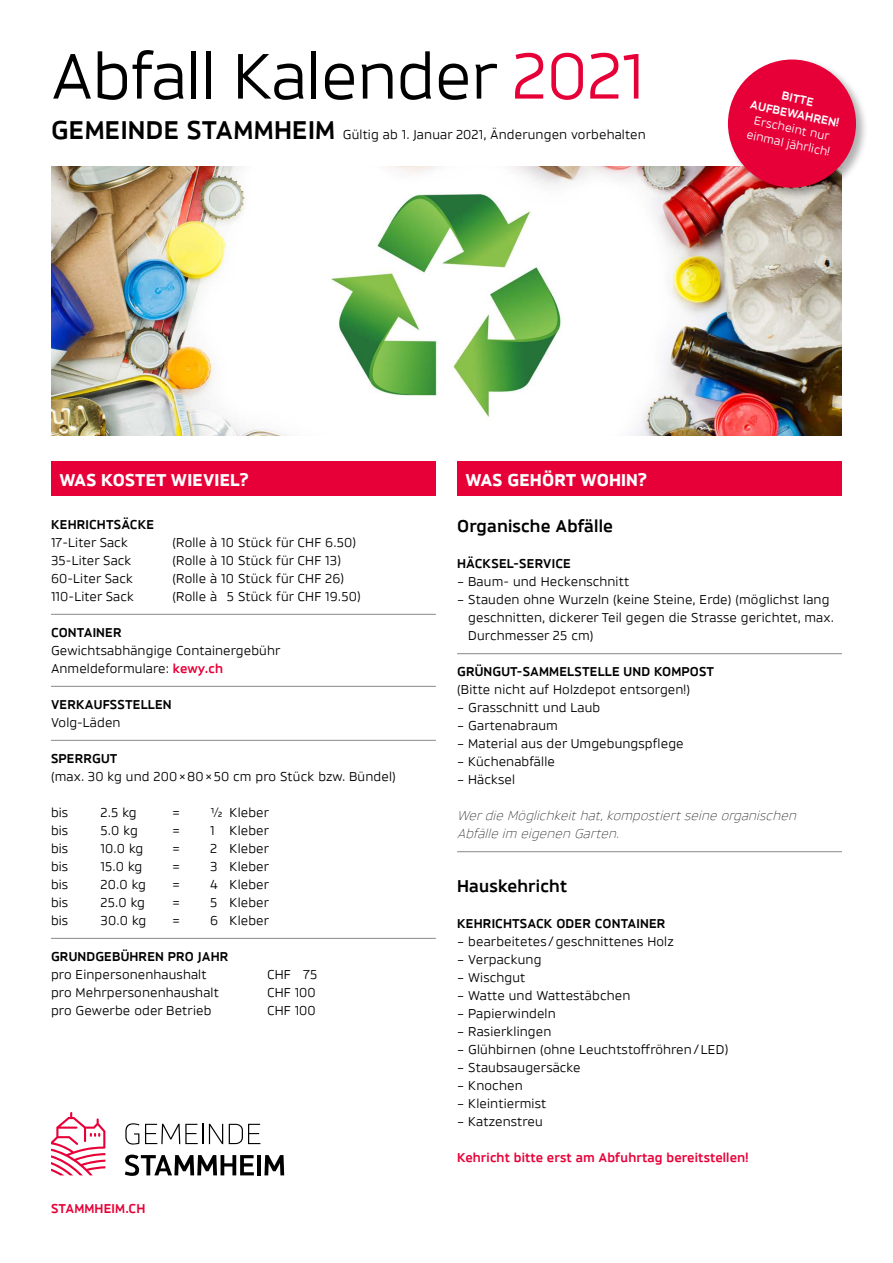
<style>
.page{position:relative;width:893px;height:1263px;background:#fff}
.page>*{position:absolute;margin:0;border:0;box-sizing:border-box;transform-origin:0 0}
.t1{font:67.5px "Brokman";letter-spacing:-.01em;color:#000}
.t2{font:800 18px "Brokman";letter-spacing:.01em;color:#fff}
.t3{font:700 18px "Brokman";letter-spacing:.01em;color:#000}
.t4{font:13.5px/18px "Brokman";letter-spacing:.01em;color:#000}
.t5{font:700 13.5px "Brokman";letter-spacing:.01em;color:#000}
.t6{font:italic 300 13.5px/18px "Brokman";color:#000}
.t7{font:700 13.5px "Brokman";letter-spacing:.01em;color:#e70038}
.t8{font:12.45px/15.1px "Brokman";color:#fff;text-align:center}
.t9{font:700 12.45px/15.1px "Brokman";color:#fff;text-align:center}
.s1{color:#e70038}
.s2{font-weight:700;font-size:27px}
.s3{font-weight:700;color:#e70038}
</style>
<div class="page">
<div style="left:51px;top:461px;width:385px;height:35px;background:#e70038"></div>
<div style="left:457px;top:461px;width:385px;height:35px;background:#e70038"></div>
<hr style="left:51px;top:614px;width:385px;height:1px;background:#878988">
<hr style="left:51px;top:686px;width:385px;height:1px;background:#878988">
<hr style="left:51px;top:740px;width:385px;height:1px;background:#878988">
<hr style="left:51px;top:938px;width:385px;height:1px;background:#878988">
<hr style="left:457px;top:653px;width:385px;height:1px;background:#878988">
<hr style="left:457px;top:851px;width:385px;height:1px;background:#878988">
<img style="left:51px;top:167px;width:791px;height:269px">
<svg style="left:125px;top:1123px;width:14px;height:21px"></svg>
<svg style="left:145px;top:1124px;width:58px;height:20px"></svg>
<svg style="left:209px;top:1124px;width:14px;height:20px"></svg>
<svg style="left:229px;top:1124px;width:31px;height:20px"></svg>
<svg style="left:125px;top:1154px;width:129px;height:22px"></svg>
<hr style="left:257px;top:1155px;width:4px;height:20px;background:#000">
<svg style="left:264px;top:1155px;width:20px;height:20px"></svg>
<svg style="left:51px;top:1112px;width:54px;height:63px"></svg>
<div style="left:726px;top:58px;width:143px;height:142px;background:#000;opacity:.31"></div>
<div style="left:728px;top:60px;width:128px;height:128px;background:#e70038;border-radius:50%"></div>
<h1 class="t1" style="left:51px;top:36px;width:595px">Abfall Kalender <span class="s1">2021</span></h1>
<p class="t4" style="left:51px;top:126px;width:596px"><span class="s2">GEMEINDE STAMMHEIM</span> Gültig ab 1. Januar 2021, Änderungen vorbehalten</p>
<p class="t9" style="left:755px;top:82px;width:92px;rotate:12deg">BITTE<br>AUFBEWAHREN!</p>
<p class="t8" style="left:752px;top:112px;width:86px;rotate:12deg">Erscheint nur einmal jährlich!</p>
<h2 class="t2" style="left:60px;top:468px;width:191px">WAS KOSTET WIEVIEL?</h2>
<h2 class="t2" style="left:466px;top:468px;width:183px">WAS GEHÖRT WOHIN?</h2>
<p class="t5" style="left:51px;top:516px;width:105px">KEHRICHTSÄCKE</p>
<p class="t4" style="left:51px;top:533px;width:78px">17-Liter Sack</p>
<p class="t4" style="left:173px;top:533px;width:185px">(Rolle à 10 Stück für CHF 6.50)</p>
<p class="t4" style="left:51px;top:551px;width:82px">35-Liter Sack</p>
<p class="t4" style="left:173px;top:551px;width:170px">(Rolle à 10 Stück für CHF 13)</p>
<p class="t4" style="left:51px;top:569px;width:83px">60-Liter Sack</p>
<p class="t4" style="left:173px;top:569px;width:173px">(Rolle à 10 Stück für CHF 26)</p>
<p class="t4" style="left:51px;top:587px;width:85px">110-Liter Sack</p>
<p class="t4" style="left:173px;top:587px;width:190px">(Rolle à 5 Stück für CHF 19.50)</p>
<p class="t5" style="left:51px;top:624px;width:72px">CONTAINER</p>
<p class="t4" style="left:51px;top:641px;width:231px">Gewichtsabhängige Containergebühr<br>Anmeldeformulare: <span class="s3">kewy.ch</span></p>
<p class="t5" style="left:51px;top:696px;width:122px">VERKAUFSSTELLEN</p>
<p class="t4" style="left:51px;top:713px;width:71px">Volg-Läden</p>
<p class="t5" style="left:51px;top:750px;width:68px">SPERRGUT</p>
<p class="t4" style="left:51px;top:767px;width:346px">(max. 30 kg und 200 × 80 × 50 cm pro Stück bzw. Bündel)</p>
<p class="t4" style="left:51px;top:803px;width:19px">bis</p>
<p class="t4" style="left:101px;top:803px;width:38px">2.5 kg</p>
<p class="t4" style="left:173px;top:803px;width:9px">=</p>
<p class="t4" style="left:210px;top:803px;width:61px">½ Kleber</p>
<p class="t4" style="left:51px;top:821px;width:19px">bis</p>
<p class="t4" style="left:101px;top:821px;width:39px">5.0 kg</p>
<p class="t4" style="left:173px;top:821px;width:9px">=</p>
<p class="t4" style="left:210px;top:821px;width:61px">1 Kleber</p>
<p class="t4" style="left:51px;top:839px;width:19px">bis</p>
<p class="t4" style="left:101px;top:839px;width:44px">10.0 kg</p>
<p class="t4" style="left:173px;top:839px;width:9px">=</p>
<p class="t4" style="left:210px;top:839px;width:61px">2 Kleber</p>
<p class="t4" style="left:51px;top:857px;width:19px">bis</p>
<p class="t4" style="left:101px;top:857px;width:43px">15.0 kg</p>
<p class="t4" style="left:173px;top:857px;width:9px">=</p>
<p class="t4" style="left:210px;top:857px;width:61px">3 Kleber</p>
<p class="t4" style="left:51px;top:875px;width:19px">bis</p>
<p class="t4" style="left:101px;top:875px;width:47px">20.0 kg</p>
<p class="t4" style="left:173px;top:875px;width:9px">=</p>
<p class="t4" style="left:210px;top:875px;width:61px">4 Kleber</p>
<p class="t4" style="left:51px;top:893px;width:19px">bis</p>
<p class="t4" style="left:101px;top:893px;width:46px">25.0 kg</p>
<p class="t4" style="left:173px;top:893px;width:9px">=</p>
<p class="t4" style="left:210px;top:893px;width:61px">5 Kleber</p>
<p class="t4" style="left:51px;top:911px;width:19px">bis</p>
<p class="t4" style="left:101px;top:911px;width:47px">30.0 kg</p>
<p class="t4" style="left:173px;top:911px;width:9px">=</p>
<p class="t4" style="left:210px;top:911px;width:61px">6 Kleber</p>
<p class="t5" style="left:51px;top:948px;width:179px">GRUNDGEBÜHREN PRO JAHR</p>
<p class="t4" style="left:51px;top:965px;width:157px">pro Einpersonenhaushalt</p>
<p class="t4" style="left:267px;top:965px;width:52px">CHF 75</p>
<p class="t4" style="left:51px;top:983px;width:169px">pro Mehrpersonenhaushalt</p>
<p class="t4" style="left:267px;top:983px;width:50px">CHF 100</p>
<p class="t4" style="left:51px;top:1001px;width:162px">pro Gewerbe oder Betrieb</p>
<p class="t4" style="left:267px;top:1001px;width:50px">CHF 100</p>
<h2 class="t3" style="left:457px;top:515px;width:157px">Organische Abfälle</h2>
<p class="t5" style="left:457px;top:555px;width:115px">HÄCKSEL-SERVICE</p>
<p class="t4" style="left:457px;top:573px;width:174px">– Baum- und Heckenschnitt</p>
<p class="t4" style="left:468px;top:591px;width:367px;text-indent:-11px">– Stauden ohne Wurzeln (keine Steine, Erde) (möglichst lang geschnitten, dickerer Teil gegen die Strasse gerichtet, max.<br>Durchmesser 25 cm)</p>
<p class="t5" style="left:457px;top:663px;width:259px">GRÜNGUT-SAMMELSTELLE UND KOMPOST</p>
<p class="t4" style="left:457px;top:681px;width:234px">(Bitte nicht auf Holzdepot entsorgen!)</p>
<p class="t4" style="left:457px;top:699px;width:145px">– Grasschnitt und Laub</p>
<p class="t4" style="left:457px;top:717px;width:102px">– Gartenabraum</p>
<p class="t4" style="left:457px;top:735px;width:228px">– Material aus der Umgebungspflege</p>
<p class="t4" style="left:457px;top:753px;width:99px">– Küchenabfälle</p>
<p class="t4" style="left:457px;top:771px;width:60px">– Häcksel</p>
<p class="t6" style="left:457px;top:807px;width:344px">Werdie Möglichkeithat,kompostiertseine organischen<br>Abfälle im eigenen Garten.</p>
<h2 class="t3" style="left:457px;top:875px;width:112px">Hauskehricht</h2>
<p class="t5" style="left:457px;top:915px;width:210px">KEHRICHTSACK ODER CONTAINER</p>
<p class="t4" style="left:457px;top:933px;width:218px">– bearbeitetes / geschnittenes Holz</p>
<p class="t4" style="left:457px;top:951px;width:86px">– Verpackung</p>
<p class="t4" style="left:457px;top:969px;width:70px">– Wischgut</p>
<p class="t4" style="left:457px;top:987px;width:175px">– Watte und Wattestäbchen</p>
<p class="t4" style="left:457px;top:1005px;width:100px">– Papierwindeln</p>
<p class="t4" style="left:457px;top:1023px;width:96px">– Rasierklingen</p>
<p class="t4" style="left:457px;top:1041px;width:273px">– Glühbirnen (ohne Leuchtstoffröhren / LED)</p>
<p class="t4" style="left:457px;top:1059px;width:125px">– Staubsaugersäcke</p>
<p class="t4" style="left:457px;top:1077px;width:67px">– Knochen</p>
<p class="t4" style="left:457px;top:1095px;width:91px">– Kleintiermist</p>
<p class="t4" style="left:457px;top:1113px;width:87px">– Katzenstreu</p>
<p class="t7" style="left:457px;top:1149px;width:293px">Kehricht bitte erst am Abfuhrtag bereitstellen!</p>
<p class="t7" style="left:51px;top:1200px;width:96px">STAMMHEIM.CH</p>
</div>
